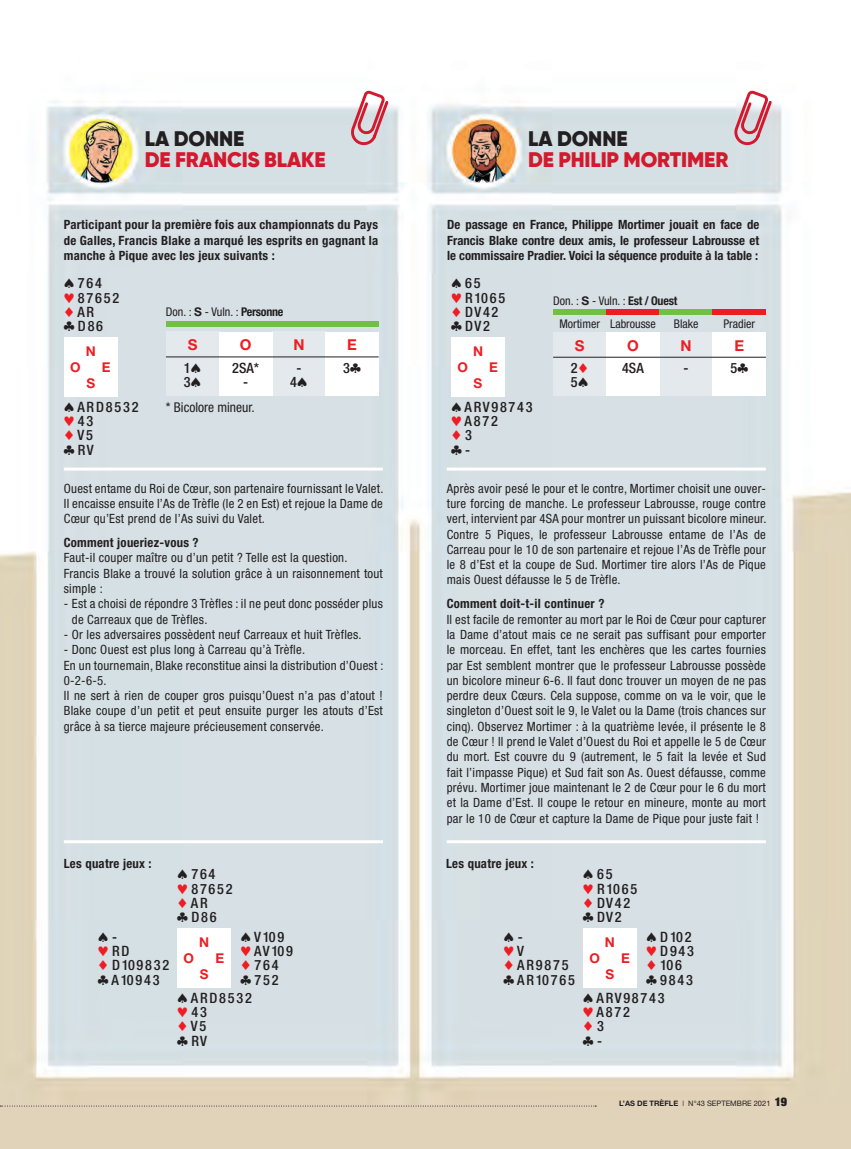
<style>
.page{position:relative;width:851px;height:1149px;background:#fff}
.page>*{position:absolute;margin:0;border:0;box-sizing:border-box;transform-origin:0 0}
.t1{font:900 21px "Gilroy";letter-spacing:-.005em;color:#d3192e}
.t2{font:900 21px "Gilroy";letter-spacing:-.005em;color:#231f20}
.t3{font:700 15px "Helvetica Neue";color:#ee1d23}
.t4{font:500 condensed 14.25px/14.2px "Helvetica Neue";letter-spacing:.125em;color:#231f20}
.t5{font:700 13.5px "Helvetica Neue";color:#ee1d23}
.t6{font:condensed 13.5px "Helvetica Neue";color:#231f20}
.t7{font:condensed 12.75px/15.3px "Helvetica Neue";letter-spacing:.02em;color:#231f20;text-align:justify}
.t8{font:700 condensed 12.75px/15.3px "Helvetica Neue";letter-spacing:.02em;color:#231f20;text-align:justify}
.t9{font:condensed 12px "Helvetica Neue";color:#231f20}
.t10{font:7.5px "Helvetica Neue";color:#231f20}
.s1{color:#ee1d23}
.s2{font-weight:700;font-stretch:normal}
.s3{font-weight:700}
.s4{font-weight:300}
.s5{font-weight:900;font-stretch:expanded;font-size:12px}
</style>
<div class="page">
<img style="left:0;top:101px;width:850px;height:1047px">
<svg style="left:0;top:1105px;width:596px;height:1px"></svg>
<div style="left:177px;top:928px;width:54px;height:59px;background:#fff"></div>
<div style="left:583px;top:928px;width:54px;height:59px;background:#fff"></div>
<hr style="left:64px;top:840px;width:319px;height:3px;background:#fff">
<hr style="left:64px;top:467px;width:319px;height:3px;background:#fff">
<hr style="left:446px;top:840px;width:319px;height:3px;background:#fff">
<hr style="left:446px;top:467px;width:319px;height:3px;background:#fff">
<div style="left:64px;top:337px;width:54px;height:59px;background:#fff"></div>
<div style="left:451px;top:337px;width:54px;height:59px;background:#fff"></div>
<div style="left:166px;top:331px;width:53px;height:65px;background:#e3e9ec"></div>
<div style="left:272px;top:331px;width:53px;height:65px;background:#e3e9ec"></div>
<div style="left:219px;top:331px;width:53px;height:64px;background:#fff"></div>
<div style="left:325px;top:331px;width:53px;height:64px;background:#fff"></div>
<hr style="left:166px;top:356px;width:212px;height:1px;background:#231f20">
<div style="left:166px;top:321px;width:53px;height:5px;background:#71bf44"></div>
<div style="left:219px;top:321px;width:53px;height:5px;background:#71bf44"></div>
<div style="left:272px;top:321px;width:53px;height:5px;background:#71bf44"></div>
<div style="left:325px;top:321px;width:53px;height:5px;background:#71bf44"></div>
<div style="left:553px;top:332px;width:53px;height:64px;background:#e3e9ec"></div>
<div style="left:659px;top:332px;width:53px;height:64px;background:#e3e9ec"></div>
<div style="left:606px;top:332px;width:53px;height:64px;background:#fff"></div>
<div style="left:712px;top:332px;width:53px;height:64px;background:#fff"></div>
<hr style="left:553px;top:357px;width:212px;height:1px;background:#231f20">
<div style="left:553px;top:309px;width:53px;height:6px;background:#71bf44"></div>
<div style="left:606px;top:309px;width:53px;height:6px;background:#ee1d23"></div>
<div style="left:659px;top:309px;width:53px;height:6px;background:#71bf44"></div>
<div style="left:712px;top:309px;width:53px;height:6px;background:#ee1d23"></div>
<svg style="left:350px;top:90px;width:40px;height:55px"></svg>
<svg style="left:733px;top:90px;width:40px;height:55px"></svg>
<h1 class="t2" style="left:145px;top:125px;width:101px">LA DONNE</h1>
<h1 class="t1" style="left:145px;top:146px;width:182px">DE FRANCIS BLAKE</h1>
<h1 class="t2" style="left:528px;top:125px;width:101px">LA DONNE</h1>
<h1 class="t1" style="left:528px;top:146px;width:202px">DE PHILIP MORTIMER</h1>
<p class="t8" style="left:64px;top:217px;width:316px">Participant pour la première fois aux championnats du Pays de Galles, Francis Blake a marqué les esprits en gagnant la manche à Pique avec les jeux suivants :</p>
<p class="t8" style="left:447px;top:217px;width:313px">De passage en France, Philippe Mortimer jouait en face de Francis Blake contre deux amis, le professeur Labrousse et le commissaire Pradier. Voici la séquence produite à la table :</p>
<p class="t4" style="left:64px;top:276px;width:57px">♠ 764<br><span class="s1">♥</span> 87652 <span class="s1">♦</span>AR<br>♣ D86</p>
<p class="t9" style="left:166px;top:305px;width:119px">Don. : <span class="s2">S</span> - Vuln. : <span class="s3">Personne</span></p>
<p class="t4" style="left:451px;top:276px;width:56px">♠65<br><span class="s1">♥</span> R1065 <span class="s1">♦</span> DV42 ♣ DV2</p>
<p class="t9" style="left:553px;top:293px;width:126px">Don. : <span class="s2">S</span> - Vuln. : <span class="s3">Est / Ouest</span></p>
<p class="t9" style="left:559px;top:316px;width:42px">Mortimer</p>
<p class="t9" style="left:673px;top:316px;width:26px">Blake</p>
<p class="t9" style="left:610px;top:316px;width:47px">Labrousse</p>
<p class="t9" style="left:723px;top:316px;width:33px">Pradier</p>
<p class="t5" style="left:86px;top:343px;width:12px">N</p>
<p class="t5" style="left:70px;top:358px;width:12px">O</p>
<p class="t5" style="left:102px;top:358px;width:10px">E</p>
<p class="t5" style="left:86px;top:375px;width:10px">S</p>
<p class="t3" style="left:188px;top:335px;width:11px">S</p>
<p class="t3" style="left:240px;top:335px;width:13px">O</p>
<p class="t3" style="left:293px;top:335px;width:13px">N</p>
<p class="t3" style="left:347px;top:335px;width:11px">E</p>
<p class="t4" style="left:184px;top:360px;width:19px">1♠<br>3♠</p>
<p class="t4" style="left:232px;top:360px;width:28px;text-align:center">2SA* -</p>
<p class="t4" style="left:343px;top:360px;width:19px">3♣</p>
<p class="t4" style="left:290px;top:360px;width:19px;text-align:center">-<br>4♠</p>
<p class="t5" style="left:473px;top:343px;width:12px">N</p>
<p class="t5" style="left:457px;top:358px;width:12px">O</p>
<p class="t5" style="left:489px;top:358px;width:10px">E</p>
<p class="t5" style="left:473px;top:375px;width:10px">S</p>
<p class="t3" style="left:574px;top:336px;width:11px">S</p>
<p class="t3" style="left:627px;top:336px;width:13px">O</p>
<p class="t3" style="left:680px;top:336px;width:13px">N</p>
<p class="t3" style="left:734px;top:336px;width:11px">E</p>
<p class="t4" style="left:571px;top:360px;width:19px">2<span class="s1">♦<br></span>5♠</p>
<p class="t4" style="left:622px;top:360px;width:23px">4SA</p>
<p class="t4" style="left:730px;top:360px;width:19px">5♣</p>
<p class="t4" style="left:683px;top:360px;width:7px">-</p>
<p class="t4" style="left:64px;top:399px;width:76px">♠ARD8532 <span class="s1">♥</span>43<br><span class="s1">♦</span>V5<br>♣RV</p>
<p class="t6" style="left:166px;top:399px;width:90px">* Bicolore mineur.</p>
<p class="t4" style="left:451px;top:399px;width:83px">♠ARV98743 <span class="s1">♥</span>A872<br><span class="s1">♦</span> 3<br>♣ -</p>
<p class="t7" style="left:64px;top:480px;width:321px">Ouest entame du Roi de Cœur, son partenaire fournissant le Valet.<br>Il encaisse ensuite l’As de Trèfle (le 2 en Est) et rejoue la Dame de Cœur qu’Est prend de l’As suivi du Valet.</p>
<p class="t8" style="left:64px;top:534px;width:136px">Comment joueriez-vous ?</p>
<p class="t7" style="left:64px;top:550px;width:320px;text-align:left">Faut-il couper maître ou d’un petit ? Telle est la question.<br>Francis Blake a trouvé la solution grâce à un raisonnement tout simple :</p>
<p class="t7" style="left:72px;top:596px;width:312px;text-indent:-8px">- Est a choisi de répondre 3 Trèfles : il ne peut donc posséder plus de Carreaux que de Trèfles.</p>
<p class="t7" style="left:64px;top:626px;width:299px">- Or les adversaires possèdent neuf Carreaux et huit Trèfles.</p>
<p class="t7" style="left:64px;top:641px;width:321px;text-align:left">- Donc Ouest est plus long à Carreau qu’à Trèfle.<br>En un tournemain, Blake reconstitue ainsi la distribution d’Ouest :<br>0-2-6-5.<br>Il ne sert à rien de couper gros puisqu’Ouest n’a pas d’atout !<br>Blake coupe d’un petit et peut ensuite purger les atouts d’Est grâce à sa tierce majeure précieusement conservée.</p>
<p class="t7" style="left:446px;top:480px;width:321px">Après avoir pesé le pour et le contre, Mortimer choisit une ouver&shy;ture forcing de manche. Le professeur Labrousse, rouge contre vert, intervient par 4SA pour montrer un puissant bicolore mineur.<br>Contre 5 Piques, le professeur Labrousse entame de l’As de Carreau pour le 10 de son partenaire et rejoue l’As de Trèfle pour le 8 d’Est et la coupe de Sud. Mortimer tire alors l’As de Pique mais Ouest défausse le 5 de Trèfle.</p>
<p class="t8" style="left:446px;top:595px;width:159px">Comment doit-t-il continuer ?</p>
<p class="t7" style="left:446px;top:611px;width:320px">Il est facile de remonter au mort par le Roi de Cœur pour capturer la Dame d’atout mais ce ne serait pas suffisant pour emporter le morceau. En effet, tant les enchères que les cartes fournies par Est semblent montrer que le professeur Labrousse possède un bicolore mineur 6-6. Il faut donc trouver un moyen de ne pas perdre deux Cœurs. Cela suppose, comme on va le voir, que le singleton d’Ouest soit le 9, le Valet ou la Dame (trois chances sur cinq). Observez Mortimer : à la quatrième levée, il présente le 8 de Cœur ! Il prend le Valet d’Ouest du Roi et appelle le 5 de Cœur du mort. Est couvre du 9 (autrement, le 5 fait la levée et Sud fait l’impasse Pique) et Sud fait son As. Ouest défausse, comme prévu. Mortimer joue maintenant le 2 de Cœur pour le 6 du mort et la Dame d’Est. Il coupe le retour en mineure, monte au mort par le 10 de Cœur et capture la Dame de Pique pour juste fait !</p>
<p class="t8" style="left:64px;top:855px;width:89px">Les quatre jeux :</p>
<p class="t8" style="left:446px;top:855px;width:89px">Les quatre jeux :</p>
<p class="t4" style="left:177px;top:866px;width:57px">♠ 764<br><span class="s1">♥</span> 87652 <span class="s1">♦</span>AR<br>♣ D86</p>
<p class="t4" style="left:583px;top:866px;width:56px">♠65<br><span class="s1">♥</span> R1065 <span class="s1">♦</span> DV42 ♣ DV2</p>
<p class="t4" style="left:98px;top:929px;width:73px">♠ -<br><span class="s1">♥</span>RD<br><span class="s1">♦</span> D109832 ♣A10943</p>
<p class="t4" style="left:240px;top:929px;width:54px">♠V109 <span class="s1">♥</span>AV109 <span class="s1">♦</span> 764<br>♣ 752</p>
<p class="t5" style="left:605px;top:933px;width:12px">N</p>
<p class="t4" style="left:503px;top:929px;width:73px">♠ -<br><span class="s1">♥</span> V <span class="s1">♦</span>AR9875 ♣AR10765</p>
<p class="t4" style="left:646px;top:929px;width:49px">♠ D102 <span class="s1">♥</span> D943 <span class="s1">♦</span> 106 ♣ 9843</p>
<p class="t5" style="left:199px;top:933px;width:12px">N</p>
<p class="t5" style="left:184px;top:949px;width:12px">O</p>
<p class="t5" style="left:215px;top:949px;width:10px">E</p>
<p class="t5" style="left:200px;top:965px;width:10px">S</p>
<p class="t5" style="left:589px;top:949px;width:12px">O</p>
<p class="t5" style="left:621px;top:949px;width:10px">E</p>
<p class="t5" style="left:605px;top:965px;width:10px">S</p>
<p class="t4" style="left:177px;top:990px;width:76px">♠ARD8532 <span class="s1">♥</span>43<br><span class="s1">♦</span>V5<br>♣RV</p>
<p class="t4" style="left:583px;top:990px;width:83px">♠ARV98743 <span class="s1">♥</span>A872<br><span class="s1">♦</span> 3<br>♣ -</p>
<p class="t10" style="left:619px;top:1098px;width:170px"><span class="s3">L’AS DE TRÈFLE</span> <span class="s4">I</span> N°43 SEPTEMBRE 2021 <span class="s5">19</span></p>
</div>
